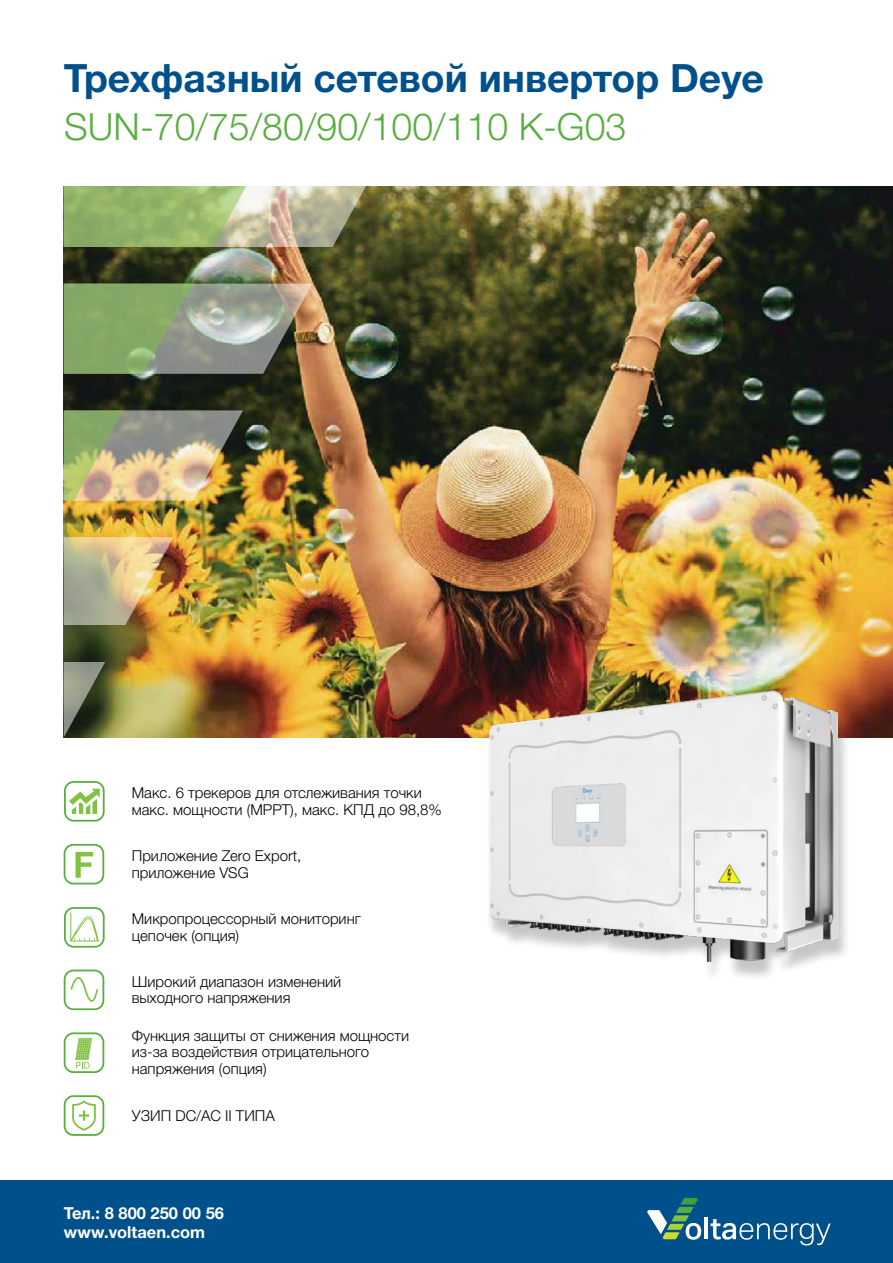
<style>
.page{position:relative;width:893px;height:1263px;background:#fff}
.page>*{position:absolute;margin:0;border:0;box-sizing:border-box;transform-origin:0 0}
.t1{font:700 39px "Helvetica Neue LTW1 G";color:#00508c}
.t2{font:300 37.5px "Helvetica Neue LTW1 G";color:#5aae41}
.t3{font:700 16.5px/19.8px "Helvetica Neue LTW1 G";color:#fff}
.t4{font:300 15px/16.5px "Helvetica Neue LTW1 G";color:#000}
</style>
<div class="page">
<img style="left:64px;top:186px;width:829px;height:552px">
<div style="left:0;top:1180px;width:893px;height:83px;background:#00508c"></div>
<img style="left:64px;top:186px;width:302px;height:439px">
<div style="left:485px;top:696px;width:366px;height:287px;background:#000;opacity:.22"></div>
<img style="left:489px;top:690px;width:349px;height:271px">
<svg style="left:647px;top:1198px;width:54px;height:42px"></svg>
<hr style="left:705px;top:1217px;width:3px;height:22px;background:#fff">
<svg style="left:711px;top:1219px;width:120px;height:26px"></svg>
<div style="left:64px;top:781px;width:41px;height:41px;border:2px solid #5aae41;border-radius:9px"></div>
<svg style="left:69px;top:789px;width:31px;height:25px"></svg>
<div style="left:64px;top:844px;width:40px;height:40px;border:2px solid #5aae41;border-radius:9px"></div>
<svg style="left:76px;top:852px;width:17px;height:26px"></svg>
<div style="left:64px;top:907px;width:41px;height:41px;border:2px solid #5aae41;border-radius:9px"></div>
<svg style="left:70px;top:912px;width:29px;height:29px"></svg>
<div style="left:64px;top:1095px;width:40px;height:41px;border:2px solid #5aae41;border-radius:9px"></div>
<svg style="left:72px;top:1100px;width:24px;height:31px"></svg>
<div style="left:64px;top:969px;width:40px;height:41px;border:2px solid #5aae41;border-radius:9px"></div>
<svg style="left:70px;top:977px;width:28px;height:25px"></svg>
<div style="left:64px;top:1032px;width:40px;height:41px;border:2px solid #5aae41;border-radius:9px"></div>
<svg style="left:75px;top:1038px;width:17px;height:30px"></svg>
<img style="left:64px;top:186px;width:182px;height:315px">
<svg style="left:64px;top:662px;width:41px;height:76px;background:#616953"></svg>
<h1 class="t1" style="left:64px;top:54px;width:702px">Трехфазный сетевой инвертор Deye</h1>
<h2 class="t2" style="left:64px;top:104px;width:564px">SUN-70/75/80/90/100/110 K-G03</h2>
<p class="t4" style="left:132px;top:785px;width:312px">Maкс. 6 трекеров для отслеживания точки макс. мощности (МРРТ), макс. КПД до 98,8%</p>
<p class="t4" style="left:132px;top:848px;width:171px">Приложение Zero Export, приложение VSG</p>
<p class="t4" style="left:132px;top:911px;width:230px">Микропроцессорный мониторинг цепочек (опция)</p>
<p class="t4" style="left:132px;top:973px;width:211px">Широкий диапазон изменений выходного напряжения</p>
<p class="t4" style="left:132px;top:1027px;width:279px">Функция защиты от снижения мощности из-за воздействия отрицательного напряжения (опция)</p>
<p class="t4" style="left:132px;top:1107px;width:145px">УЗИП DC/AC II ТИПА</p>
<p class="t3" style="left:64px;top:1203px;width:162px">Тел.: 8 800 250 00 56 www.voltaen.com</p>
</div>
